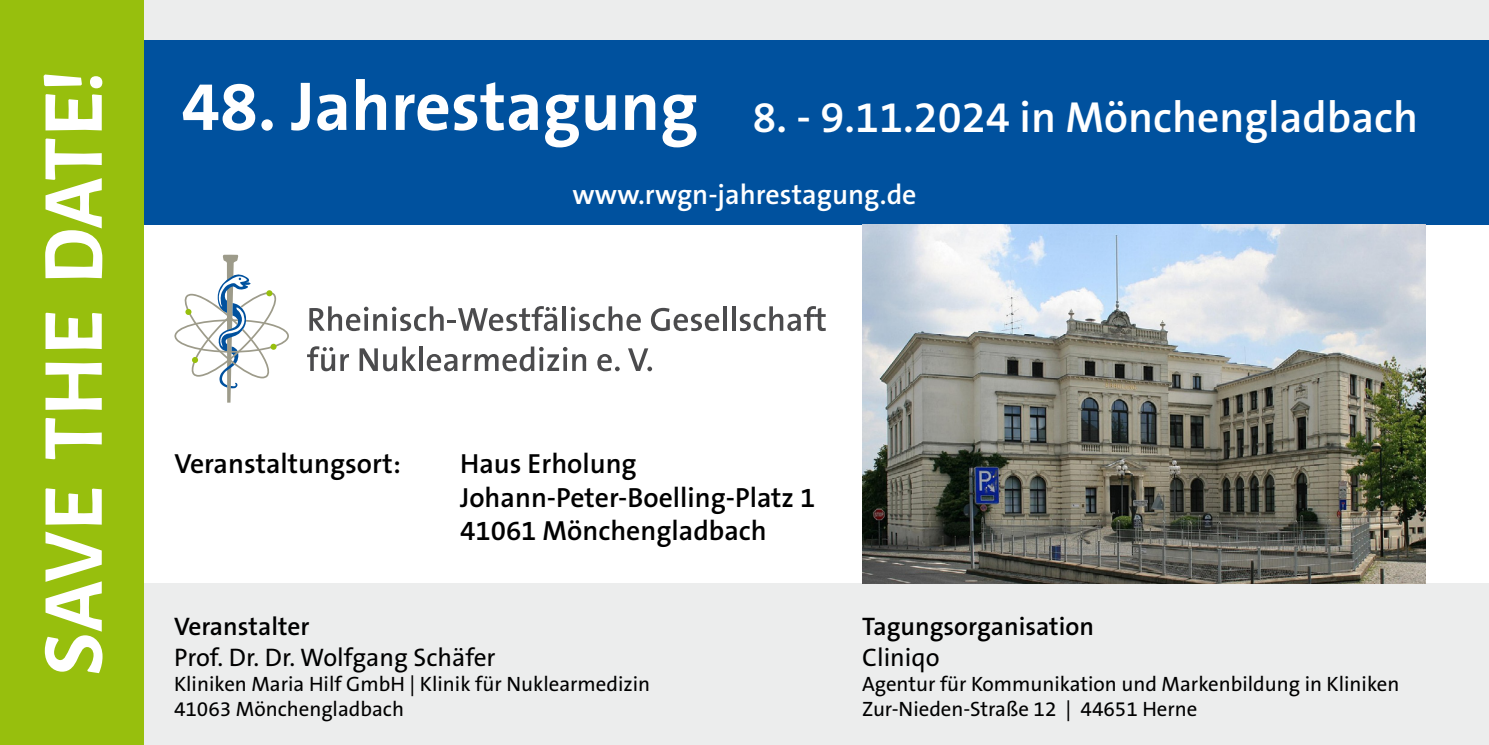
<style>
.page{position:relative;width:1489px;height:745px;background:#fff}
.page>*{position:absolute;margin:0;border:0;box-sizing:border-box;transform-origin:0 0}
.t1{font:700 87.25px "Alegreya Sans";color:#fff}
.t2{font:600 43.75px "The Sans B6";color:#fff}
.t3{font:600 28px "The Sans B6";color:#fff}
.t4{font:600 27.75px/33.2px "The Sans B6";color:#000}
.t5{font:25.5px "The Sans B5 Plain";color:#000}
.t6{font:600 25.5px "The Sans B6";color:#000}
.t7{font:20.75px/25px "The Sans B5 Plain";color:#000}
.s1{font-family:"The Sans B7";font-weight:700;font-size:69.75px}
</style>
<div class="page">
<div style="left:0;top:39px;width:1488px;height:185px;background:#00519e"></div>
<div style="left:0;top:0;width:1488px;height:39px;background:#eceded"></div>
<div style="left:0;top:583px;width:1488px;height:161px;background:#eceded"></div>
<img style="left:862px;top:224px;width:562px;height:359px">
<div style="left:0;top:0;width:143px;height:744px;background:#97bf0d"></div>
<svg style="left:174px;top:254px;width:115px;height:148px"></svg>
<svg style="left:309px;top:306px;width:248px;height:25px"></svg>
<hr style="left:562px;top:306px;width:4px;height:24px;background:#4b4b4d">
<svg style="left:570px;top:306px;width:70px;height:25px"></svg>
<svg style="left:651px;top:307px;width:68px;height:24px"></svg>
<hr style="left:723px;top:306px;width:3px;height:24px;background:#4b4b4d">
<hr style="left:732px;top:306px;width:3px;height:24px;background:#4b4b4d">
<svg style="left:739px;top:306px;width:86px;height:25px"></svg>
<svg style="left:307px;top:346px;width:42px;height:25px"></svg>
<svg style="left:359px;top:346px;width:57px;height:25px"></svg>
<hr style="left:419px;top:346px;width:4px;height:25px;background:#4b4b4d">
<svg style="left:427px;top:346px;width:159px;height:25px"></svg>
<svg style="left:597px;top:354px;width:22px;height:17px"></svg>
<svg style="left:628px;top:348px;width:24px;height:23px"></svg>
<h1 class="t1" style="left:10px;top:675px;width:607px;rotate:-90deg">SAVE THE DATE!</h1>
<h2 class="t2" style="left:181px;top:94px;width:1237px"><span class="s1">48. Jahrestagung</span> 8. - 9.11.2024 in Mönchengladbach</h2>
<h3 class="t3" style="left:572px;top:180px;width:346px">www.rwgn-jahrestagung.de</h3>
<h3 class="t4" style="left:174px;top:448px;width:228px">Veranstaltungsort:</h3>
<h3 class="t4" style="left:460px;top:448px;width:357px">Haus Erholung<br>Johann-Peter-Boelling-Platz 1<br>41061 Mönchengladbach</h3>
<p class="t6" style="left:174px;top:612px;width:137px">Veranstalter</p>
<p class="t5" style="left:174px;top:643px;width:323px">Prof. Dr. Dr. Wolfgang Schäfer</p>
<p class="t7" style="left:174px;top:671px;width:477px">Kliniken Maria Hilf GmbH | Klinik für Nuklearmedizin<br>41063 Mönchengladbach</p>
<p class="t6" style="left:862px;top:612px;width:233px">Tagungsorganisation</p>
<p class="t5" style="left:862px;top:643px;width:79px">Cliniqo</p>
<p class="t7" style="left:862px;top:671px;width:538px">Agentur für Kommunikation und Markenbildung in Kliniken<br>Zur-Nieden-Straße 12 | 44651 Herne</p>
</div>
